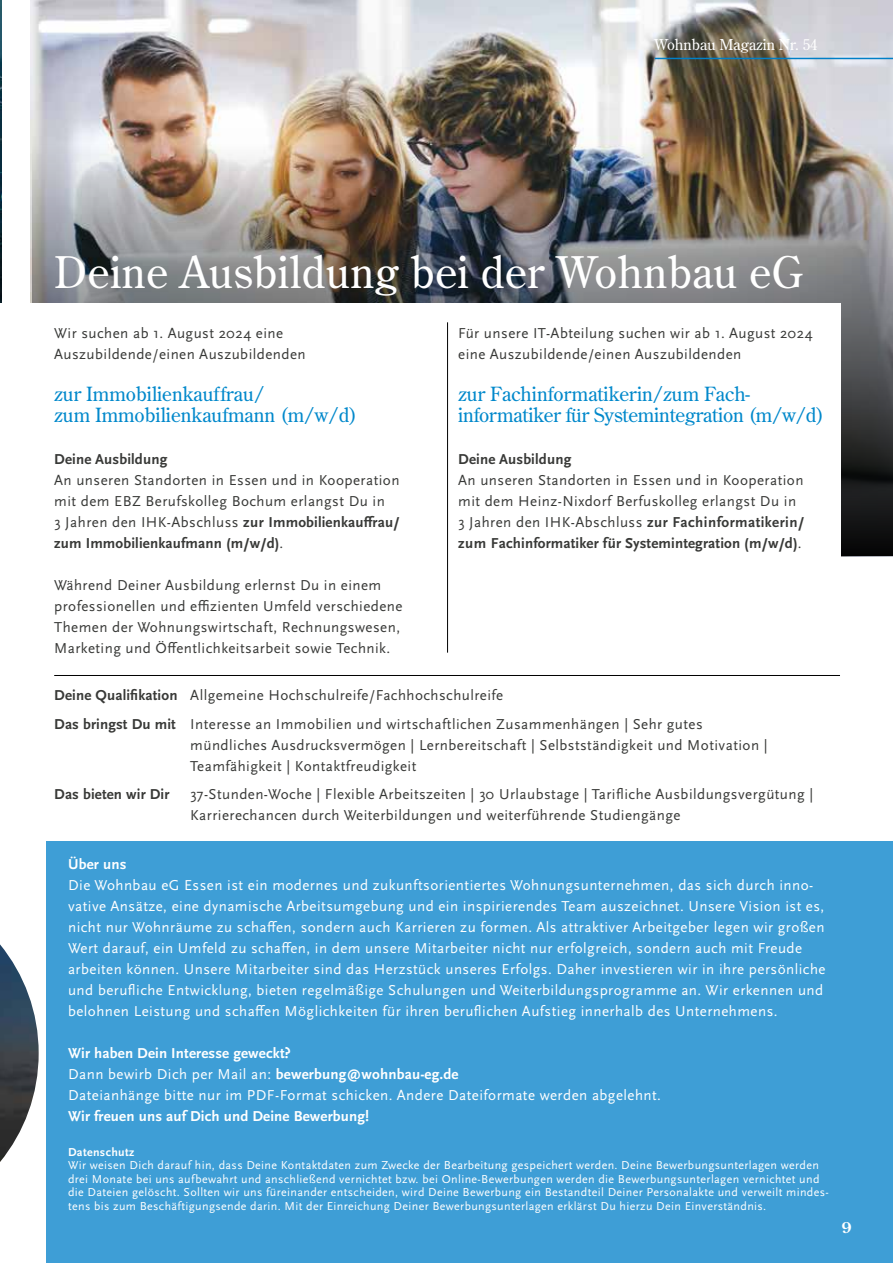
<style>
.page{position:relative;width:893px;height:1263px;background:#fff}
.page>*{position:absolute;margin:0;border:0;box-sizing:border-box;transform-origin:0 0}
.t1{font:43.5px "Century Old Style Std";letter-spacing:.01em;color:#fff}
.t2{font:19.5px/21px "Century Old Style Std";color:#0088cb}
.t3{font:15px/21px "Scala Sans Pro";letter-spacing:.03em;color:#383937}
.t4{font:15px/21px "Scala Sans Pro";letter-spacing:.03em;color:#fff}
.t5{font:700 15px "Scala Sans Pro";letter-spacing:.01em;color:#383937}
.t6{font:700 15px "Scala Sans Pro";letter-spacing:.01em;color:#fff}
.t7{font:15px "Century Old Style Std";color:#fff}
.t8{font:700 15px "Century Old Style Std";color:#fff}
.t9{font:12px/13.5px "Scala Sans Pro";letter-spacing:.03em;color:#fff}
.t10{font:700 12px "Scala Sans Pro";letter-spacing:.03em;color:#fff}
.s1{font-weight:700}
</style>
<div class="page">
<img style="left:0;top:944px;width:39px;height:218px">
<img style="left:0;top:0;width:2px;height:303px">
<img style="left:31px;top:0;width:862px;height:303px">
<hr style="left:655px;top:58px;width:238px;height:1px;background:#007fc7">
<img style="left:32px;top:129px;width:861px;height:427px">
<div style="left:31px;top:303px;width:810px;height:266px;background:#fff"></div>
<div style="left:47px;top:842px;width:846px;height:421px;background:#3e9ed6"></div>
<hr style="left:447px;top:322px;width:1px;height:331px;background:#000">
<hr style="left:54px;top:675px;width:786px;height:1px;background:#000">
<p class="t7" style="left:654px;top:35px;width:165px">Wohnbau Magazin Nr. 54</p>
<h1 class="t1" style="left:54px;top:244px;width:751px">Deine Ausbildung bei der Wohnbau eG</h1>
<p class="t3" style="left:54px;top:322px;width:253px">Wir suchen ab 1. August 2024 eine<br>Auszubildende/einen Auszubildenden</p>
<h2 class="t2" style="left:54px;top:383px;width:304px">zur Immobilienkauffrau/<br>zum Immobilienkaufmann (m/w/d)</h2>
<p class="t5" style="left:54px;top:450px;width:115px">Deine Ausbildung</p>
<p class="t3" style="left:54px;top:469px;width:347px">An unseren Standorten in Essen und in Kooperation mit dem EBZ Berufskolleg Bochum erlangst Du in<br>3 Jahren den IHK-Abschluss <span class="s1">zur Immobilienkauffrau/ zum Immobilienkaufmann (m/w/d)</span>.</p>
<p class="t3" style="left:54px;top:574px;width:350px">Während Deiner Ausbildung erlernst Du in einem professionellen und effizienten Umfeld verschiedene Themen der Wohnungswirtschaft, Rechnungswesen, Marketing und Öffentlichkeitsarbeit sowie Technik.</p>
<p class="t3" style="left:54px;top:681px;width:650px;line-height:28.5px"><span class="s1">Deine Qualifikation</span> Allgemeine Hochschulreife/Fachhochschulreife<br><span class="s1">Das bringst Du mit</span> Interesse an Immobilien und wirtschaftlichen Zusammenhängen | Sehr gutes</p>
<p class="t3" style="left:190px;top:734px;width:579px">mündliches Ausdrucksvermögen | Lernbereitschaft | Selbstständigkeit und Motivation |<br>Teamfähigkeit | Kontaktfreudigkeit</p>
<p class="t5" style="left:54px;top:786px;width:117px">Das bieten wir Dir</p>
<p class="t3" style="left:190px;top:784px;width:624px">37-Stunden-Woche | Flexible Arbeitszeiten | 30 Urlaubstage | Tarifliche Ausbildungsvergütung |<br>Karrierechancen durch Weiterbildungen und weiterführende Studiengänge</p>
<p class="t3" style="left:458px;top:322px;width:356px">Für unsere IT-Abteilung suchen wir ab 1. August 2024 eine Auszubildende/einen Auszubildenden</p>
<h2 class="t2" style="left:458px;top:383px;width:368px">zur Fachinformatikerin/zum Fach&shy;informatiker für Systemintegration (m/w/d)</h2>
<p class="t5" style="left:458px;top:450px;width:115px">Deine Ausbildung</p>
<p class="t3" style="left:458px;top:469px;width:347px">An unseren Standorten in Essen und in Kooperation mit dem Heinz-Nixdorf Berfuskolleg erlangst Du in 3 Jahren den IHK-Abschluss <span class="s1">zur Fachinformatikerin/ zum Fachinformatiker für Systemintegration (m/w/d)</span>.</p>
<p class="t6" style="left:68px;top:856px;width:60px">Über uns</p>
<p class="t4" style="left:68px;top:875px;width:759px">Die Wohnbau eG Essen ist ein modernes und zukunftsorientiertes Wohnungsunternehmen, das sich durch inno&shy;vative Ansätze, eine dynamische Arbeitsumgebung und ein inspirierendes Team auszeichnet. Unsere Vision ist es, nicht nur Wohnräume zu schaffen, sondern auch Karrieren zu formen. Als attraktiver Arbeitgeber legen wir großen Wert darauf, ein Umfeld zu schaffen, in dem unsere Mitarbeiter nicht nur erfolgreich, sondern auch mit Freude arbeiten können. Unsere Mitarbeiter sind das Herzstück unseres Erfolgs. Daher investieren wir in ihre persönliche und berufliche Entwicklung, bieten regelmäßige Schulungen und Weiterbildungsprogramme an. Wir erkennen und belohnen Leistung und schaffen Möglichkeiten für ihren beruflichen Aufstieg innerhalb des Unternehmens.</p>
<p class="t4" style="left:68px;top:1043px;width:594px"><span class="s1">Wir haben Dein Interesse geweckt?<br></span>Dann bewirb Dich per Mail an: <span class="s1">bewerbung@wohnbau-eg.de<br></span>Dateianhänge bitte nur im PDF-Format schicken. Andere Dateiformate werden abgelehnt.</p>
<p class="t6" style="left:68px;top:1108px;width:303px">Wir freuen uns auf Dich und Deine Bewerbung!</p>
<p class="t10" style="left:68px;top:1145px;width:68px">Datenschutz</p>
<p class="t9" style="left:68px;top:1159px;width:762px">Wir weisen Dich darauf hin, dass Deine Kontaktdaten zum Zwecke der Bearbeitung gespeichert werden. Deine Bewerbungsunterlagen werden drei Monate bei uns aufbewahrt und anschließend vernichtet bzw. bei Online-Bewerbungen werden die Bewerbungsunterlagen vernichtet und die Dateien gelöscht. Sollten wir uns füreinander entscheiden, wird Deine Bewerbung ein Bestandteil Deiner Personalakte und verweilt mindes&shy;tens bis zum Beschäftigungsende darin. Mit der Einreichung Deiner Bewerbungsunterlagen erklärst Du hierzu Dein Einverständnis.</p>
<p class="t8" style="left:842px;top:1218px;width:11px">9</p>
</div>
